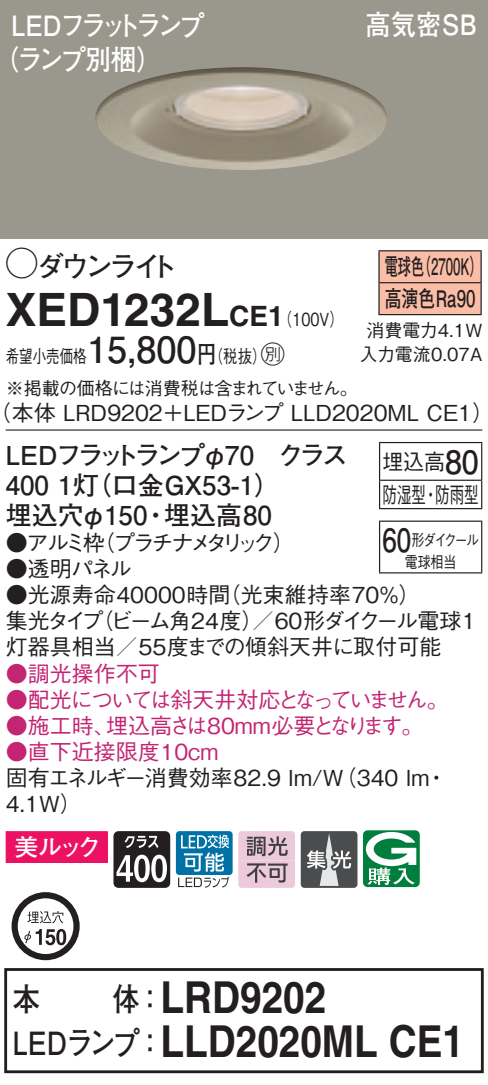
<style>
.page{position:relative;width:488px;height:1085px;background:#fff}
.page>*{position:absolute;margin:0;border:0;box-sizing:border-box;transform-origin:0 0}
.t1{font:700 46px "Helvetica LT Std";color:#231f20}
.t2{font:700 44px "Helvetica LT Std";color:#231f20;scale:.88 1}
.t3{font:700 36px "Futo Go B101 Pro";color:#231f20}
.t4{font:700 32px "Futo Go B101 Pro";color:#231f20;scale:.85 1}
.t5{font:700 32px "Futo Go B101 Pro";color:#231f20;scale:.95 1}
.t6{font:700 32px "Futo Go B101 Pro";color:#231f20;scale:.81 1}
.t7{font:700 28px/34px "Futo Go B101 Pro";letter-spacing:-.12em;color:#fff;scale:.9 1}
.t8{font:700 28px "Futo Go B101 Pro";letter-spacing:-.15em;color:#231f20}
.t9{font:700 28px "Futo Go B101 Pro";letter-spacing:-.055em;color:#fff;scale:.9 1}
.t10{font:700 28px "Helvetica LT Std";color:#231f20}
.t11{font:700 26px "Futo Go B101 Pro";color:#231f20}
.t12{font:700 26px "Futo Go B101 Pro";letter-spacing:-.135em;color:#231f20}
.t13{font:700 24px "Futo Go B101 Pro";color:#fff}
.t14{font:24px "Ford Classification 1";color:#231f20}
.t15{font:700 22.8px/32px "Futo Go B101 Pro";color:#231f20;scale:.58 1}
.t16{font:500 22px/26px "Gothic BBB Pro";color:#231f20}
.t17{font:500 22px/26px "Gothic BBB Pro";letter-spacing:-.095em;color:#c32573}
.t18{font:500 22px "Gothic BBB Pro";color:#c32573}
.t19{font:500 22px "Gothic BBB Pro";letter-spacing:-.065em;color:#231f20}
.t20{font:500 22px "Gothic BBB Pro";letter-spacing:-.22em;color:#231f20}
.t21{font:500 22px/33.2px "Gothic BBB Pro";color:#231f20;scale:.95 1}
.t22{font:500 22px "Gothic BBB Pro";letter-spacing:-.04em;color:#231f20}
.t23{font:500 18px/31.6px "Gothic BBB Pro";letter-spacing:-.04em;color:#231f20;scale:.75 1}
.t24{font:500 18px/24px "Gothic BBB Pro";color:#231f20;text-align:center}
.t25{font:500 18px "Gothic BBB Pro";color:#231f20;scale:.8 1}
.t26{font:500 16px "Gothic BBB Pro";letter-spacing:-.11em;color:#231f20;scale:.81 1}
.s1{font-family:"Ford Classification 1";font-weight:400;font-size:32px}
.s2{font-size:46px}
.s3{font-family:"Helvetica LT Std";font-weight:700;font-size:28px}
.s4{font-family:"Gothic BBB Pro";font-weight:500;font-size:18px}
.s5{font-family:"Futo Go B101 Pro";font-weight:700;font-size:24px}
</style>
<div class="page">
<div style="left:0;top:0;width:488px;height:238px;background:#9a988c"></div>
<img style="left:95px;top:67px;width:292px;height:103px">
<div style="left:176px;top:830px;width:56px;height:44px;background:linear-gradient(to right,#0071a5,#0071a5);border-radius:3px"></div>
<svg style="left:178px;top:834px;width:51px;height:53px"></svg>
<svg style="left:238px;top:831px;width:57px;height:56px;background:#c9aeba"></svg>
<svg style="left:303px;top:833px;width:51px;height:51px;background:#777879"></svg>
<div style="left:300px;top:830px;width:57px;height:57px;border:2px solid #4b4c4d;border-radius:3px"></div>
<svg style="left:6px;top:831px;width:164px;height:128px"></svg>
<svg style="left:56px;top:928px;width:10px;height:17px"></svg>
<hr style="left:6px;top:429px;width:476px;height:1px;background:#231f20">
<div style="left:379px;top:251px;width:101px;height:63px;background:#fabda6"></div>
<hr style="left:378px;top:250px;width:103px;height:1px;background:#231f20">
<hr style="left:378px;top:251px;width:1px;height:31px;background:#231f20">
<hr style="left:480px;top:251px;width:1px;height:31px;background:#231f20">
<hr style="left:378px;top:282px;width:103px;height:1px;background:#231f20">
<hr style="left:378px;top:283px;width:1px;height:31px;background:#231f20">
<hr style="left:480px;top:283px;width:1px;height:31px;background:#231f20">
<hr style="left:378px;top:314px;width:103px;height:1px;background:#231f20">
<hr style="left:379px;top:443px;width:1px;height:37px;background:#231f20">
<svg style="left:379px;top:480px;width:1px;height:28px"></svg>
<hr style="left:379px;top:442px;width:103px;height:1px;background:#231f20">
<hr style="left:481px;top:443px;width:1px;height:37px;background:#231f20">
<svg style="left:481px;top:480px;width:1px;height:28px"></svg>
<hr style="left:380px;top:479px;width:101px;height:2px;background:#231f20">
<hr style="left:379px;top:508px;width:103px;height:1px;background:#231f20">
<hr style="left:379px;top:521px;width:1px;height:51px;background:#231f20">
<hr style="left:379px;top:520px;width:103px;height:1px;background:#231f20">
<hr style="left:481px;top:521px;width:1px;height:51px;background:#231f20">
<hr style="left:379px;top:572px;width:103px;height:1px;background:#231f20">
<div style="left:4px;top:967px;width:479px;height:105px;border:3px solid #231f20"></div>
<svg style="left:363px;top:830px;width:56px;height:56px"></svg>
<p class="t7" style="left:-7px;top:5px;width:237px;text-indent:18px">LEDフラットランプ（ランプ別梱(</p>
<p class="t9" style="left:365px;top:2px;width:125px">高気密SB</p>
<p class="t8" style="left:6px;top:244px;width:174px"><span class="s1">A</span>ダウンライト</p>
<p class="t15" style="left:417px;top:248px;width:115px">（2700 (K</p>
<p class="t15" style="left:384px;top:248px;width:158px">電球色<br>高演色Ra90</p>
<h1 class="t1" style="left:6px;top:281px;width:197px">XED1232</h1>
<p class="t10" style="left:201px;top:299px;width:68px"><span class="s2">L</span>CE</p>
<p class="t25" style="left:268px;top:304px;width:96px">（<span class="s3">1</span> 100 (V</p>
<p class="t24" style="left:359px;top:315px;width:124px">消費電力4.1W入力電流0.07A</p>
<h3 class="t3" style="left:87px;top:321px;width:111px">15,800</h3>
<p class="t14" style="left:252px;top:342px;width:34px">C<span class="s4">）</span></p>
<p class="t25" style="left:197px;top:342px;width:70px">（<span class="s5">円</span>税抜</p>
<p class="t23" style="left:6px;top:338px;width:471px">希望小売価格<br>※掲載の価格には消費税は含まれていません。</p>
<p class="t16" style="left:-10px;top:397px;width:505px">（本体 LRD9202＋LEDランプ LLD2020ML CE1(</p>
<p class="t11" style="left:278px;top:434px;width:71px">クラス</p>
<p class="t12" style="left:6px;top:434px;width:250px">LEDフラットランプφ70</p>
<p class="t11" style="left:6px;top:464px;width:276px">400 （灯1 口金GX53-1(</p>
<p class="t11" style="left:164px;top:494px;width:109px">埋込高80</p>
<h3 class="t5" style="left:445px;top:435px;width:37px">80</h3>
<p class="t21" style="left:382px;top:442px;width:103px">埋込高<br>防湿型・防雨型</p>
<p class="t26" style="left:411px;top:527px;width:85px">形ダイクール</p>
<p class="t11" style="left:6px;top:494px;width:143px">埋込穴φ150</p>
<p class="t20" style="left:93px;top:525px;width:203px">（プラチナメタリック(</p>
<p class="t11" style="left:143px;top:494px;width:27px">・</p>
<h3 class="t6" style="left:382px;top:514px;width:37px">60</h3>
<p class="t26" style="left:404px;top:549px;width:65px">電球相当</p>
<p class="t16" style="left:6px;top:527px;width:101px">●アルミ枠</p>
<p class="t16" style="left:6px;top:553px;width:128px">●透明パネル</p>
<p class="t16" style="left:219px;top:579px;width:203px">（光束維持率70％(</p>
<p class="t16" style="left:6px;top:579px;width:226px">●光源寿命40000時間</p>
<p class="t22" style="left:92px;top:603px;width:173px">（ビーム角24度）</p>
<p class="t16" style="left:6px;top:605px;width:437px">集光タイプ<br>灯器具相当／55度までの傾斜天井に取付可能</p>
<p class="t18" style="left:6px;top:655px;width:156px">●調光操作不可</p>
<p class="t17" style="left:106px;top:683px;width:344px;text-indent:-100px">●配光については斜天井対応となっていません。埋込高さは80mm必要となります。</p>
<p class="t19" style="left:252px;top:603px;width:225px">／60形ダイクール電球1</p>
<p class="t18" style="left:6px;top:707px;width:111px">●施工時、</p>
<p class="t18" style="left:6px;top:733px;width:214px">●直下近接限度10cm</p>
<p class="t16" style="left:6px;top:761px;width:425px">固有エネルギー消費効率82.9 lm （W/ 340 lm<br>4.1W(</p>
<p class="t16" style="left:425px;top:761px;width:23px">・</p>
<p class="t13" style="left:14px;top:827px;width:88px">美ルック</p>
<h3 class="t4" style="left:13px;top:972px;width:34px">本</h3>
<h3 class="t4" style="left:113px;top:972px;width:62px">体：</h3>
<h2 class="t2" style="left:160px;top:970px;width:190px">LRD9202</h2>
<h3 class="t4" style="left:13px;top:1016px;width:179px">LEDランプ：</h3>
<h2 class="t2" style="left:160px;top:1014px;width:346px">LLD2020ML CE1</h2>
</div>
